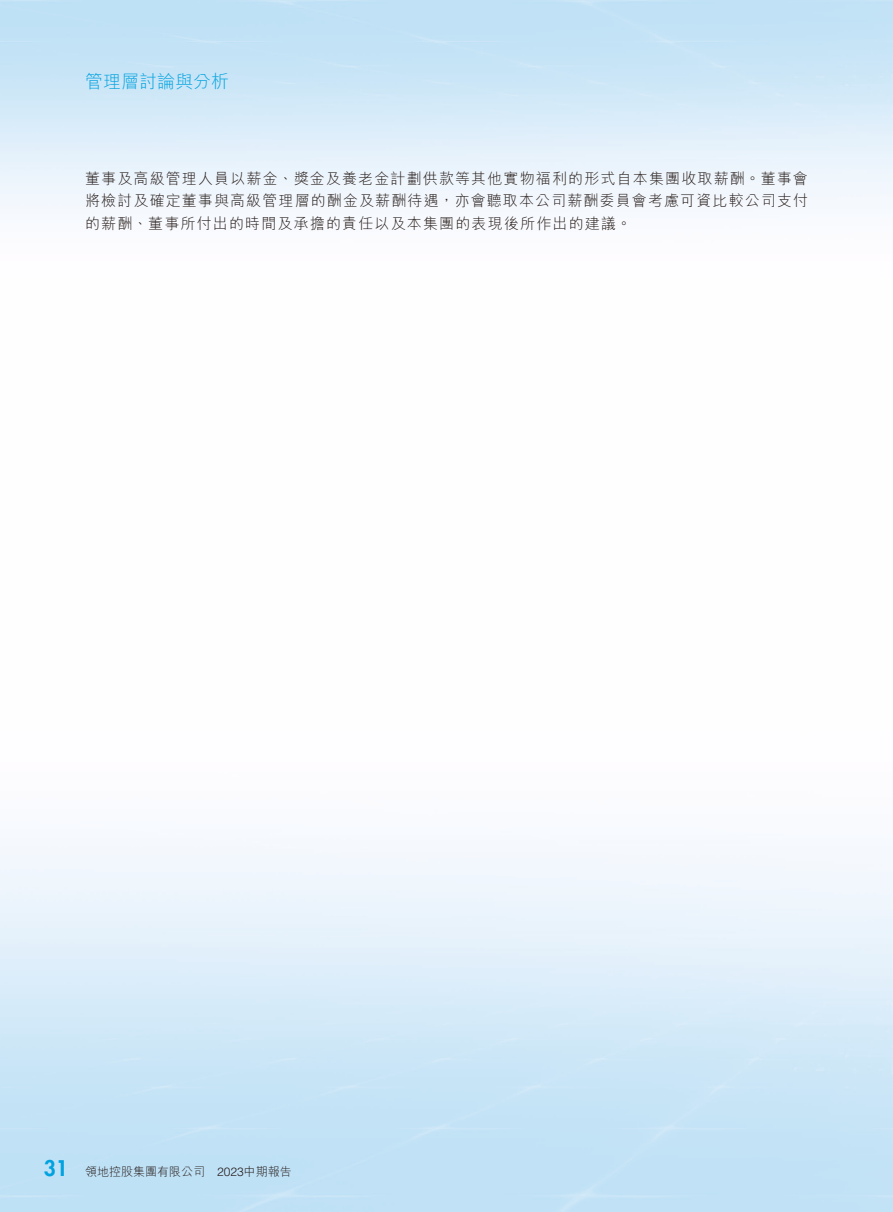
<style>
.page{position:relative;width:893px;height:1212px;background:#fff}
.page>*{position:absolute;margin:0;border:0;box-sizing:border-box;transform-origin:0 0}
.t1{font:800 21px "Futura Std";color:#00a2df}
.t2{font:300 18px "M Hei HK";color:#00a2df}
.t3{font:300 15px/22.5px "M Hei HK";letter-spacing:.08em;color:#231916;text-align:justify}
.t4{font:300 12px "M Hei HK";color:#231916}
.t5{font:300 12px "Helvetica LT Std";color:#231916}
.s1{font-family:"M Hei HK"}
</style>
<div class="page">
<p class="t2" style="left:85px;top:73px;width:145px">管理層討論與分析</p>
<p class="t3" style="left:85px;top:167px;width:725px">董事及高級管理人員以薪金、獎金及養老金計劃供款等其他實物福利的形式自本集團收取薪酬。董事會將檢討及確定董事與高級管理層的酬金及薪酬待遇，亦會聽取本公司薪酬委員會考慮可資比較公司支付的薪酬、董事所付出的時間及承擔的責任以及本集團的表現後所作出的建議。</p>
<h1 class="t1" style="left:44px;top:1154px;width:26px">31</h1>
<p class="t4" style="left:85px;top:1165px;width:121px">領地控股集團有限公司</p>
<p class="t5" style="left:217px;top:1164px;width:76px">2023<span class="s1">中期報告</span></p>
</div>
